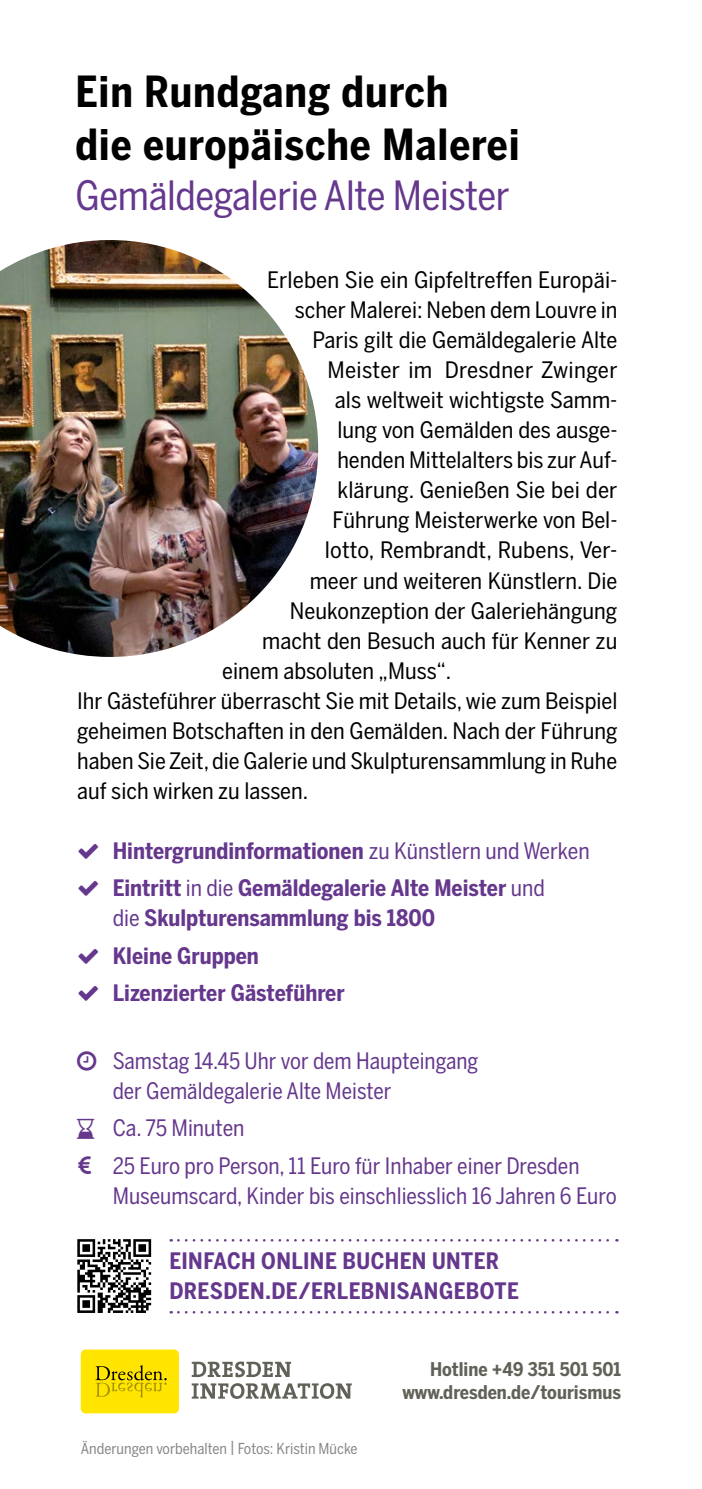
<style>
.page{position:relative;width:702px;height:1489px;background:#fff}
.page>*{position:absolute;margin:0;border:0;box-sizing:border-box;transform-origin:0 0}
.t1{font:700 42.5px/52.5px "Benton Sans Cond";letter-spacing:.02em;color:#000}
.t2{font:40px "Benton Sans Cond";letter-spacing:-.01em;color:#65378d}
.t3{font:22.5px "Benton Sans Cond";color:#000}
.t4{font:700 22.5px/37.5px "Benton Sans Cond";color:#65378d}
.t5{font:22.5px/30px "Benton Sans Cond";color:#65378d}
.t6{font:22.5px "Benton Sans Cond";color:#000;scale:1.05 1}
.t7{font:22.5px "Benton Sans Cond";color:#000;scale:1.04 1}
.t8{font:700 18.75px/22.5px "Benton Sans Cond";color:#626158;text-align:right}
.t9{font:15px "Benton Sans Cond";color:#878786}
.s1{font-weight:400}
</style>
<div class="page">
<svg style="left:178px;top:1239px;width:439px;height:2px"></svg>
<svg style="left:178px;top:1311px;width:439px;height:2px"></svg>
<svg style="left:77px;top:1239px;width:74px;height:73px"></svg>
<img style="left:0;top:240px;width:318px;height:417px">
<div style="left:81px;top:1349px;width:98px;height:64px;background:#ffe500;border-radius:5px"></div>
<svg style="left:95px;top:1365px;width:72px;height:32px"></svg>
<svg style="left:192px;top:1361px;width:99px;height:15px"></svg>
<svg style="left:192px;top:1383px;width:160px;height:15px"></svg>
<h1 class="t1" style="left:75px;top:65px;width:446px">Ein Rundgang durch<br>die europäische Malerei</h1>
<h2 class="t2" style="left:75px;top:172px;width:435px">Gemäldegalerie Alte Meister</h2>
<p class="t6" style="left:267px;top:267px;width:335px">Erleben Sie ein Gipfeltreffen Europäi-</p>
<p class="t3" style="left:295px;top:297px;width:324px">scher Malerei: Neben dem Louvre in</p>
<p class="t3" style="left:312px;top:327px;width:306px">Paris gilt die Gemäldegalerie Alte</p>
<p class="t6" style="left:327px;top:357px;width:278px">Meister im Dresdner Zwinger</p>
<p class="t7" style="left:335px;top:387px;width:273px">als weltweit wichtigste Samm-</p>
<p class="t3" style="left:337px;top:417px;width:282px">lung von Gemälden des ausge-</p>
<p class="t3" style="left:337px;top:447px;width:282px">henden Mittelalters bis zur Auf-</p>
<p class="t6" style="left:337px;top:477px;width:268px">klärung. Genießen Sie bei der</p>
<p class="t3" style="left:332px;top:507px;width:287px">Führung Meisterwerke von Bel-</p>
<p class="t6" style="left:325px;top:537px;width:280px">lotto, Rembrandt, Rubens, Ver-</p>
<p class="t3" style="left:310px;top:567px;width:309px">meer und weiteren Künstlern. Die</p>
<p class="t7" style="left:290px;top:597px;width:316px">Neukonzeption der Galeriehängung</p>
<p class="t7" style="left:262px;top:627px;width:343px">macht den Besuch auch für Kenner zu</p>
<p class="t3" style="left:222px;top:657px;width:230px">einem absoluten „Muss“.</p>
<p class="t3" style="left:77px;top:687px;width:542px">Ihr Gästeführer überrascht Sie mit Details, wie zum Beispiel</p>
<p class="t3" style="left:77px;top:717px;width:542px">geheimen Botschaften in den Gemälden. Nach der Führung</p>
<p class="t3" style="left:77px;top:747px;width:541px">haben Sie Zeit, die Galerie und Skulpturensammlung in Ruhe</p>
<p class="t3" style="left:77px;top:777px;width:233px">auf sich wirken zu lassen.</p>
<p class="t4" style="left:113px;top:831px;width:478px">Hintergrundinformationen <span class="s1">zu Künstlern und Werken<br></span>Eintritt <span class="s1">in die</span> Gemäldegalerie Alte Meister <span class="s1">und</span></p>
<p class="t4" style="left:113px;top:899px;width:324px"><span class="s1">die</span> Skulpturensammlung bis 1800<br>Kleine Gruppen<br>Lizenzierter Gästeführer</p>
<p class="t5" style="left:113px;top:1045px;width:367px">Samstag 14.45 Uhr vor dem Haupteingang der Gemäldegalerie Alte Meister</p>
<p class="t5" style="left:113px;top:1109px;width:468px;line-height:37.5px">Ca. 75 Minuten<br>25 Euro pro Person, 11 Euro für Inhaber einer Dresden</p>
<p class="t5" style="left:113px;top:1180px;width:505px">Museumscard, Kinder bis einschliesslich 16 Jahren 6 Euro</p>
<p class="t4" style="left:169px;top:1245px;width:351px;line-height:30px">EINFACH ONLINE BUCHEN UNTER<br>DRESDEN.DE/ERLEBNISANGEBOTE</p>
<p class="t9" style="left:81px;top:1439px;width:278px">Änderungen vorbehalten | Fotos: Kristin Mücke</p>
<p class="t8" style="left:402px;top:1357px;width:220px">Hotline +49 351 501 501 www.dresden.de/tourismus</p>
</div>
